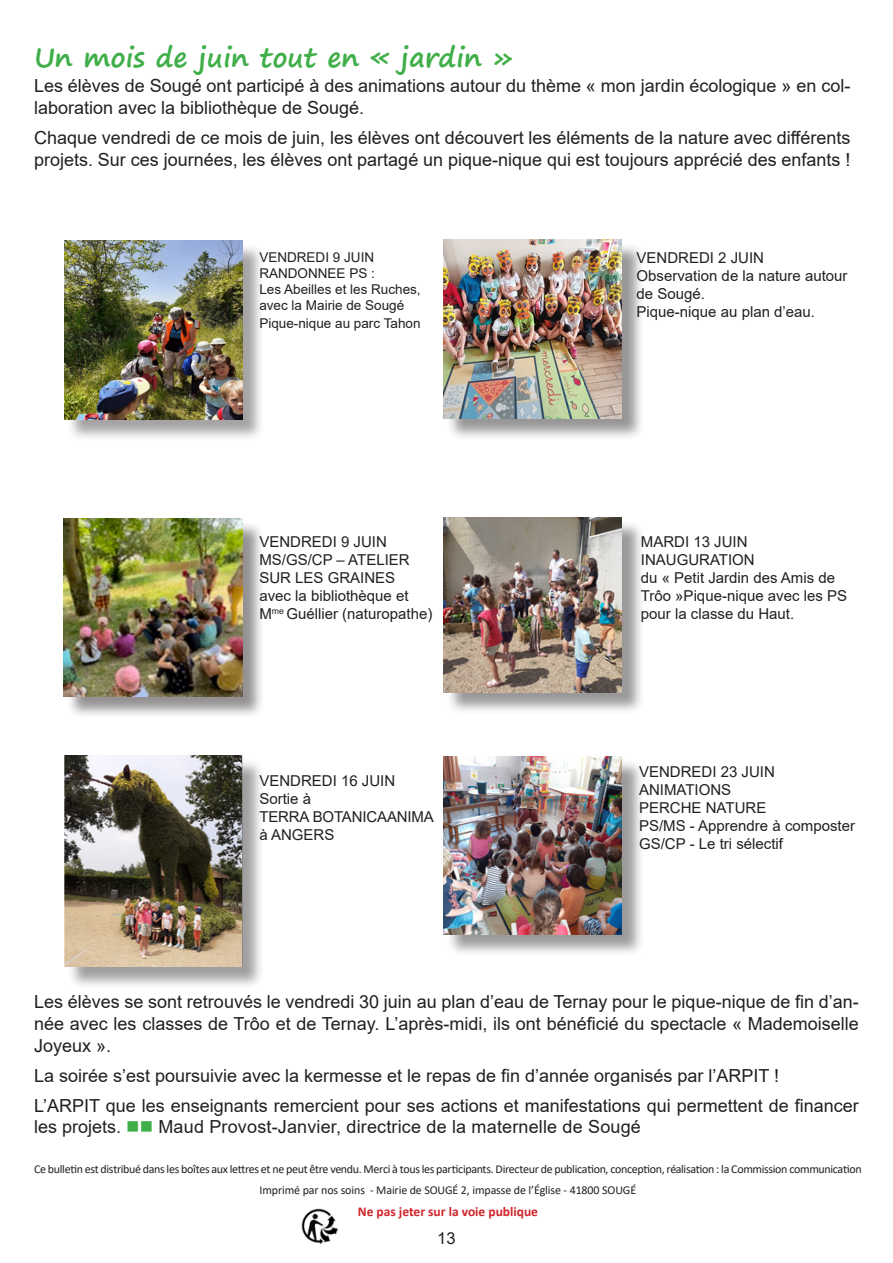
<style>
.page{position:relative;width:893px;height:1263px;background:#fff}
.page>*{position:absolute;margin:0;border:0;box-sizing:border-box;transform-origin:0 0}
.t1{font:700 27px "Segoe Print";color:#40ae49}
.t2{font:18px/21.6px "Arial";color:#231f20}
.t3{font:16.5px "Arial";color:#231f20}
.t4{font:15px/18px "Arial";color:#231f20}
.t5{font:13.5px/16.2px "Arial";color:#231f20}
.t6{font:700 13.5px "Calibri";color:#d1232a}
.t7{font:12px/21.6px "Calibri";letter-spacing:-.025em;color:#231f20;text-align:center}
.s1{color:#40ae49}
</style>
<div class="page">
<img style="left:301px;top:1209px;width:37px;height:35px">
<div style="left:67px;top:243px;width:198px;height:199px;background:#231f20;opacity:.41"></div>
<img style="left:64px;top:241px;width:178px;height:178px">
<div style="left:446px;top:242px;width:198px;height:199px;background:#231f20;opacity:.47"></div>
<img style="left:443px;top:240px;width:179px;height:178px">
<div style="left:66px;top:521px;width:199px;height:198px;background:#231f20;opacity:.49"></div>
<img style="left:64px;top:518px;width:178px;height:178px">
<div style="left:446px;top:520px;width:198px;height:195px;background:#231f20;opacity:.46"></div>
<img style="left:443px;top:518px;width:179px;height:174px">
<div style="left:67px;top:758px;width:198px;height:231px;background:#231f20;opacity:.43"></div>
<img style="left:64px;top:756px;width:178px;height:210px">
<div style="left:446px;top:759px;width:198px;height:198px;background:#231f20;opacity:.45"></div>
<img style="left:443px;top:756px;width:179px;height:178px">
<p class="t1" style="left:34px;top:32px;width:480px">Un mois de juin tout en « jardin »</p>
<p class="t2" style="left:34px;top:75px;width:818px">Les élèves de Sougé ont participé à des animations autour du thème « mon jardin écologique » en col&shy;laboration avec la bibliothèque de Sougé.</p>
<p class="t2" style="left:34px;top:127px;width:818px">Chaque vendredi de ce mois de juin, les élèves ont découvert les éléments de la nature avec différents projets. Sur ces journées, les élèves ont partagé un pique-nique qui est toujours apprécié des enfants !</p>
<p class="t5" style="left:259px;top:249px;width:116px">VENDREDI 9 JUIN</p>
<p class="t5" style="left:259px;top:265px;width:117px">RANDONNEE PS :</p>
<p class="t5" style="left:259px;top:281px;width:163px">Les Abeilles et les Ruches, avec la Mairie de Sougé</p>
<p class="t5" style="left:259px;top:315px;width:163px">Pique-nique au parc Tahon</p>
<p class="t4" style="left:259px;top:533px;width:129px">VENDREDI 9 JUIN</p>
<p class="t4" style="left:259px;top:551px;width:152px">MS/GS/CP – ATELIER<br>SUR LES GRAINES</p>
<p class="t4" style="left:259px;top:587px;width:151px">avec la bibliothèque et</p>
<p class="t4" style="left:259px;top:605px;width:174px">M<sup>me</sup> Guéllier (naturopathe)</p>
<p class="t4" style="left:259px;top:772px;width:137px">VENDREDI 16 JUIN</p>
<p class="t4" style="left:259px;top:790px;width:53px">Sortie à</p>
<p class="t4" style="left:259px;top:808px;width:176px">TERRA BOTANICAANIMA</p>
<p class="t4" style="left:259px;top:826px;width:77px">à ANGERS</p>
<p class="t4" style="left:637px;top:248px;width:129px">VENDREDI 2 JUIN</p>
<p class="t4" style="left:637px;top:266px;width:212px">Observation de la nature autour de Sougé.</p>
<p class="t4" style="left:637px;top:302px;width:180px">Pique-nique au plan d’eau.</p>
<p class="t4" style="left:641px;top:533px;width:108px">MARDI 13 JUIN</p>
<p class="t4" style="left:641px;top:551px;width:115px">INAUGURATION</p>
<p class="t4" style="left:641px;top:569px;width:208px">du « Petit Jardin des Amis de<br>Trôo »Pique-nique avec les PS pour la classe du Haut.</p>
<p class="t4" style="left:639px;top:762px;width:137px">VENDREDI 23 JUIN</p>
<p class="t4" style="left:639px;top:780px;width:94px">ANIMATIONS</p>
<p class="t4" style="left:639px;top:798px;width:129px">PERCHE NATURE</p>
<p class="t4" style="left:639px;top:816px;width:217px">PS/MS - Apprendre à composter</p>
<p class="t4" style="left:639px;top:834px;width:145px">GS/CP - Le tri sélectif</p>
<p class="t2" style="left:34px;top:991px;width:826px;text-align:justify">Les élèves se sont retrouvés le vendredi 30 juin au plan d’eau de Ternay pour le pique-nique de fin d’an&shy;née avec les classes de Trôo et de Ternay. L’après-midi, ils ont bénéficié du spectacle « Mademoiselle Joyeux ».</p>
<p class="t2" style="left:34px;top:1064px;width:747px">La soirée s’est poursuivie avec la kermesse et le repas de fin d’année organisés par l’ARPIT !</p>
<p class="t2" style="left:34px;top:1094px;width:826px">L’ARPIT que les enseignants remercient pour ses actions et manifestations qui permettent de financer les projets. <span class="s1">■■</span> Maud Provost-Janvier, directrice de la maternelle de Sougé</p>
<p class="t7" style="left:34px;top:1158px;width:829px">Ce bulletin est distribué dans les boîtes aux lettres et ne peut être vendu. Merci à tous les participants. Directeur de publication, conception, réalisation : la Commission communication<br>Imprimé par nos soins - Mairie de SOUGÉ 2, impasse de l’Église - 41800 SOUGÉ</p>
<p class="t6" style="left:358px;top:1202px;width:182px">Ne pas jeter sur la voie publique</p>
<p class="t3" style="left:437px;top:1227px;width:20px">13</p>
</div>
